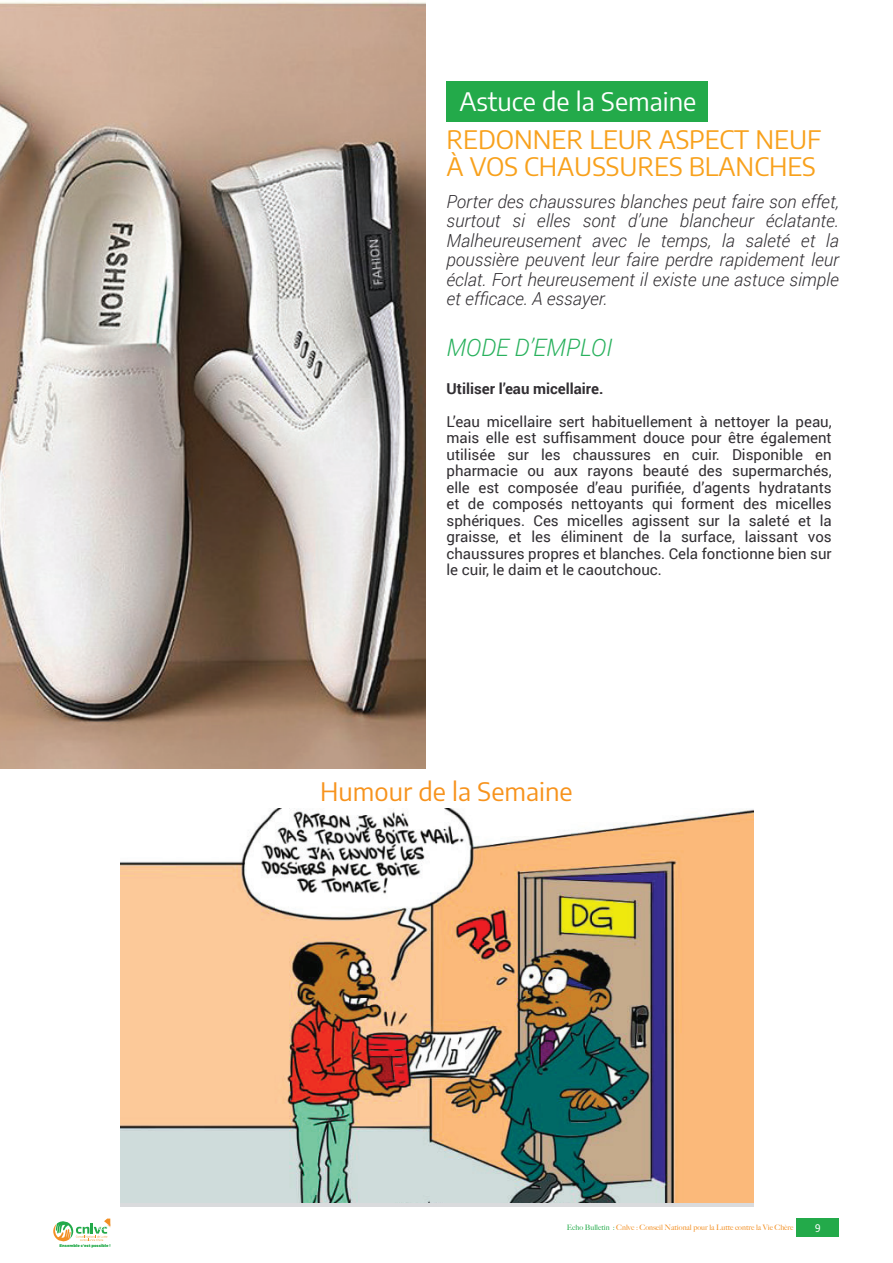
<style>
.page{position:relative;width:893px;height:1263px;background:#fff}
.page>*{position:absolute;margin:0;border:0;box-sizing:border-box;transform-origin:0 0}
.t1{font:25.5px/27px "Encode Sans";color:#f8a11c}
.t2{font:25.5px "Encode Sans";color:#fff}
.t3{font:25.5px "Encode Sans";color:#f7931d}
.t4{font:italic 300 24px "Roboto";color:#29b15d}
.t5{font:italic 300 18px/19.5px "Roboto";color:#312e32;text-align:justify}
.t6{font:15px/16.5px "Roboto";color:#312e32;text-align:justify}
.t7{font:700 15px "Roboto";color:#312e32}
.t8{font:500 10.5px "Encode Sans Compressed";color:#fff}
.t9{font:500 7.5px "Big Caslon";color:#f28f23}
.t10{font:900 3.9px "Montserrat";color:#23aa4a}
.s1{color:#23aa4a}
</style>
<div class="page">
<div style="left:797px;top:1218px;width:42px;height:19px;background:#23aa4a"></div>
<svg style="left:53px;top:1218px;width:57px;height:24px"></svg>
<img style="left:0;top:0;width:425px;height:769px">
<div style="left:446px;top:81px;width:262px;height:41px;background:#23aa4a"></div>
<img style="left:120px;top:809px;width:634px;height:393px">
<p class="t10" style="left:60px;top:1243px;width:53px">Ensemble c’est possible !</p>
<h1 class="t2" style="left:459px;top:84px;width:239px">Astuce de la Semaine</h1>
<h1 class="t1" style="left:446px;top:125px;width:376px">REDONNER LEUR ASPECT NEUF<br>À VOS CHAUSSURES BLANCHES</h1>
<p class="t5" style="left:446px;top:191px;width:394px">Porter des chaussures blanches peut faire son effet, surtout si elles sont d’une blancheur éclatante.<br>Malheureusement avec le temps, la saleté et la poussière peuvent leur faire perdre rapidement leur éclat. Fort heureusement il existe une astuce simple et efficace. A essayer.</p>
<h2 class="t4" style="left:446px;top:331px;width:167px">MODE D’EMPLOI</h2>
<p class="t7" style="left:446px;top:378px;width:159px">Utiliser l’eau micellaire.</p>
<p class="t6" style="left:446px;top:412px;width:387px">L’eau micellaire sert habituellement à nettoyer la peau, mais elle est suffisamment douce pour être également utilisée sur les chaussures en cuir. Disponible en pharmacie ou aux rayons beauté des supermarchés, elle est composée d’eau purifiée, d’agents hydratants et de composés nettoyants qui forment des micelles sphériques. Ces micelles agissent sur la saleté et la graisse, et les éliminent de la surface, laissant vos chaussures propres et blanches. Cela fonctionne bien sur le cuir, le daim et le caoutchouc.</p>
<h1 class="t3" style="left:320px;top:773px;width:254px">Humour de la Semaine</h1>
<p class="t9" style="left:567px;top:1221px;width:228px"><span class="s1">Echo Bulletin :</span> Cnlvc : Conseil National pour la Lutte contre la Vie Chère</p>
<p class="t8" style="left:815px;top:1221px;width:7px">9</p>
</div>
